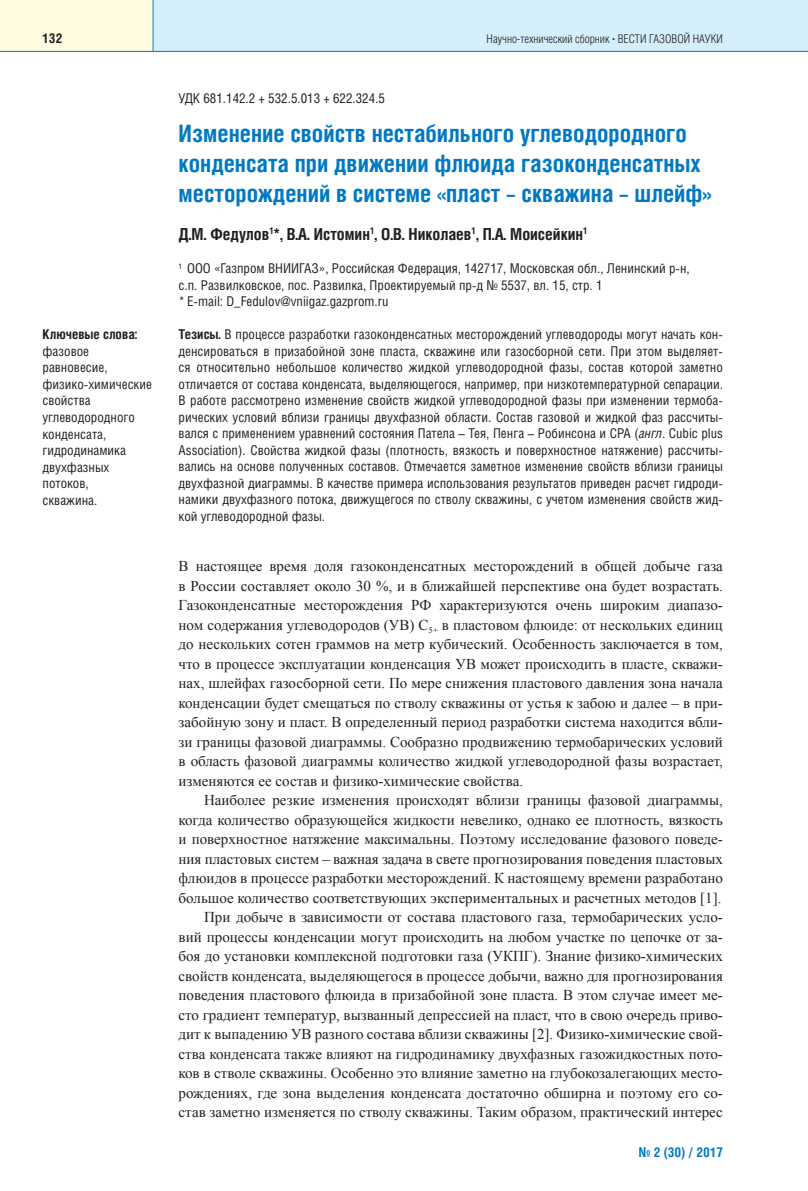
<style>
.page{position:relative;width:808px;height:1191px;background:#fff}
.page>*{position:absolute;margin:0;border:0;box-sizing:border-box;transform-origin:0 0}
.t1{font:700 24px/30px "Helios Cond";color:#0079c2}
.t2{font:700 16.5px "Helios Cond";color:#231f20}
.t3{font:15px/19.5px "Times New Roman";color:#231f20;text-align:justify}
.t4{font:13.5px/16.5px "Helios Cond";color:#231f20}
.t5{font:700 13.5px "Helios Cond";color:#231f20}
.t6{font:700 13.5px "Helios Cond";color:#0079c2}
.t7{font:300 12px "Helios Cond";color:#231f20}
.s1{font-family:"Times New Roman";font-weight:700}
.s2{font-weight:700}
.s3{font-style:italic}
</style>
<div class="page">
<div style="left:140px;top:0;width:668px;height:51px;background:#d4effb"></div>
<div style="left:0;top:0;width:153px;height:51px;background:#fffce0"></div>
<hr style="left:0;top:51px;width:808px;height:1px;background:#0079c2">
<hr style="left:153px;top:0;width:1px;height:51px;background:#0079c2">
<p class="t5" style="left:43px;top:33px;width:22px">132</p>
<p class="t7" style="left:487px;top:34px;width:238px">Научно-технический сборник <span class="s1">·</span> ВЕСТИ ГАЗОВОЙ НАУКИ</p>
<p class="t5" style="left:43px;top:330px;width:96px">Ключевые слова:</p>
<p class="t4" style="left:43px;top:344px;width:111px">фазовое равновесие, физико-химические свойства углеводородного конденсата, гидродинамика двухфазных потоков,<br>скважина.</p>
<p class="t4" style="left:179px;top:91px;width:208px">УДК 681.142.2 + 532.5.013 + 622.324.5</p>
<h1 class="t1" style="left:179px;top:121px;width:534px">Изменение свойств нестабильного углеводородного конденсата при движении флюида газоконденсатных месторождений в системе «пласт – скважина – шлейф»</h1>
<p class="t2" style="left:179px;top:228px;width:410px">Д.М. Федулов<sup>1</sup>*, В.А. Истомин<sup>1</sup>, О.В. Николаев<sup>1</sup>, П.А. Моисейкин<sup>1</sup></p>
<p class="t4" style="left:179px;top:261px;width:513px"><sup>1</sup> ООО «Газпром ВНИИГАЗ», Российская Федерация, 142717, Московская обл., Ленинский р-н, с.п. Развилковское, пос. Развилка, Проектируемый пр-д № 5537, вл. 15, стр. 1<br>* E-mail: D_Fedulov@vniigaz.gazprom.ru</p>
<p class="t4" style="left:179px;top:327px;width:546px;text-align:justify"><span class="s2">Тезисы.</span> В процессе разработки газоконденсатных месторождений углеводороды могут начать кон&shy;денсироваться в призабойной зоне пласта, скважине или газосборной сети. При этом выделяет&shy;ся относительно небольшое количество жидкой углеводородной фазы, состав которой заметно отли чается от состава конденсата, выделяющегося, например, при низкотемпературной сепарации.<br>В работе рассмотрено изменение свойств жидкой углеводородной фазы при изменении термоба&shy;рических условий вблизи границы двухфазной области. Состав газовой и жидкой фаз рассчиты&shy;вался с применением уравнений состояния Патела – Тея, Пенга – Робинсона и CPA (<span class="s3">англ.</span> Cubic plus Association). Свойства жидкой фазы (плотность, вязкость и поверхностное натяжение) рассчиты&shy;вались на основе полученных составов. Отмечается заметное изменение свойств вблизи границы двухфазной диаграммы. В качестве примера использования результатов приведен расчет гидроди&shy;намики двухфазного потока, движущегося по стволу скважины, с учетом изменения свойств жид&shy;кой углеводородной фазы.</p>
<p class="t3" style="left:179px;top:556px;width:546px">В настоящее время доля газоконденсатных месторождений в общей добыче газа в России составляет около 30 %, и в ближайшей перспективе она будет возрастать.<br>Газоконденсатные месторождения РФ характеризуются очень широким диапазо&shy;ном содержания углеводородов (УВ) С<sub>5+</sub> в пластовом флюиде: от нескольких единиц до нескольких сотен граммов на метр кубический. Особенность заключается в том, что в процессе эксплуатации конденсация УВ может происходить в пласте, скважи&shy;нах, шлейфах газосборной сети. По мере снижения пластового давления зона начала конденсации будет смещаться по стволу скважины от устья к забою и далее – в при&shy;забойную зону и пласт. В определенный период разработки система находится вбли&shy;зи границы фазовой диаграммы. Сообразно продвижению термобарических условий в область фазовой диаграммы количество жидкой углеводородной фазы возрастает, изменяются ее состав и физико-химические свойства.</p>
<p class="t3" style="left:179px;top:790px;width:546px;text-align:right">Наиболее резкие изменения происходят вблизи границы фазовой диаграммы, когда количество образующейся жидкости невелико, однако ее плотность, вязкость и поверхностное натяжение максимальны. Поэтому исследование фазового поведе&shy;ния пластовых систем – важная задача в свете прогнозирования поведения пластовых флюидов в процессе разработки месторождений. К настоящему времени разработано большое количество соответствующих экспериментальных и расчетных методов [1].<br>При добыче в зависимости от состава пластового газа, термобарических усло&shy;вий процессы конденсации могут происходить на любом участке по цепочке от за&shy;боя до установки комплексной подготовки газа (УКПГ). Знание физико-химических свойств конденсата, выделяющегося в процессе добычи, важно для прогнозирования поведения пластового флюида в призабойной зоне пласта. В этом случае имеет ме&shy;сто градиент температур, вызванный депрессией на пласт, что в свою очередь приво&shy;дит к выпадению УВ разного состава вблизи скважины [2]. Физико-химические свой&shy;ства конденсата также влияют на гидродинамику двухфазных газожидкостных пото&shy;ков в стволе скважины. Особенно это влияние заметно на глубокозалегающих место&shy;рождениях, где зона выделения конденсата достаточно обширна и поэтому его со&shy;став заметно изменяется по стволу скважины. Таким образом, практический интерес</p>
<p class="t6" style="left:639px;top:1147px;width:86px">№ 2 (30) / 2017</p>
</div>
